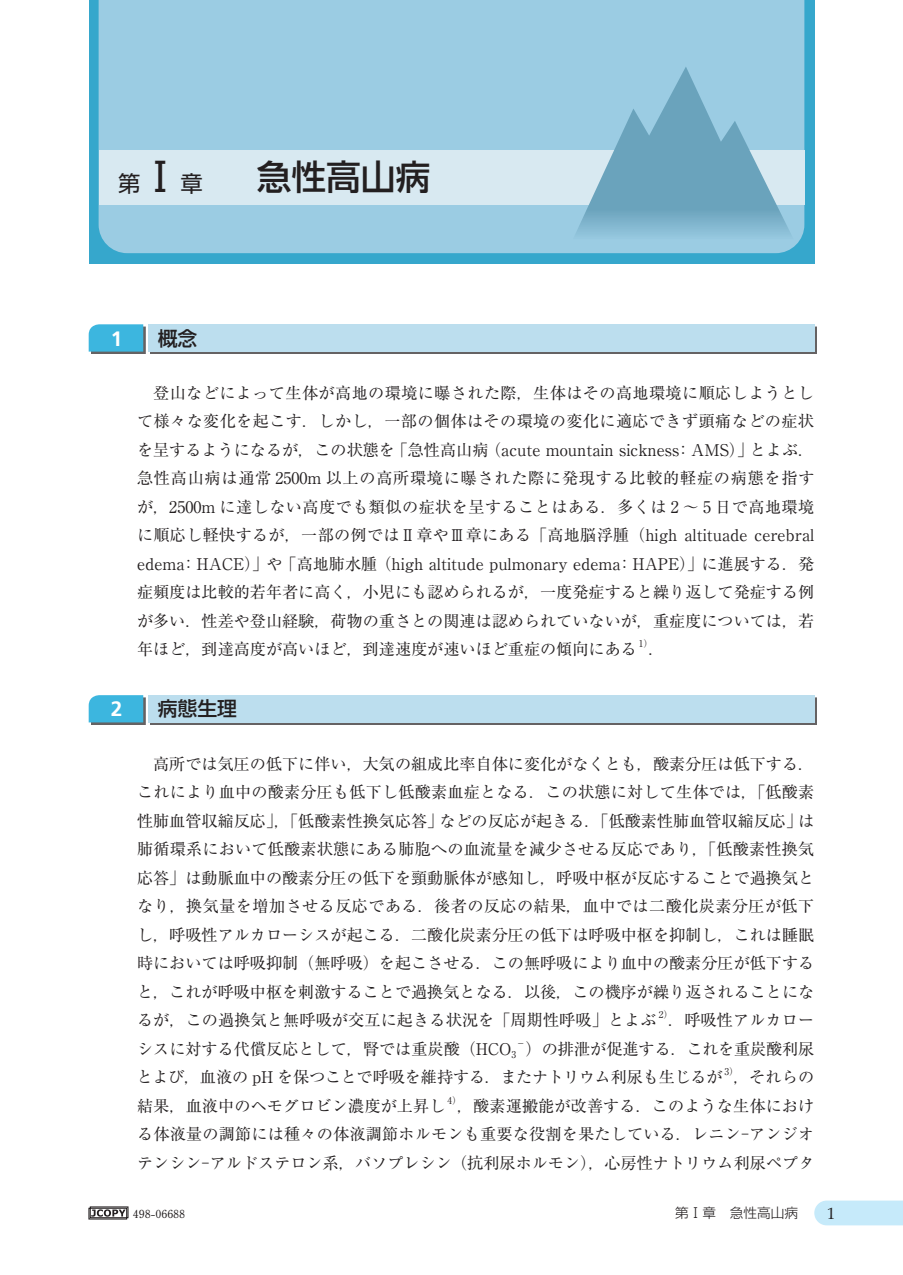
<style>
.page{position:relative;width:903px;height:1275px;background:#fff}
.page>*{position:absolute;margin:0;border:0;box-sizing:border-box;transform-origin:0 0}
.t1{font:500 34.65px "UD Shin Go Pr 6";color:#231f20}
.t2{font:22.4px "UD Shin Go Pr 6";color:#231f20}
.t3{font:700 20.82px "Frutiger";color:#fff}
.t4{font:500 19.78px "Shin Go Pr 5";color:#231f20}
.t5{font:16.1px/28.5px "Ryumin Pr 5";color:#231f20;text-align:justify}
.t6{font:300 13.65px "Shin Go Pr 5";color:#231f20}
.t7{font:700 11.2px "Futo Min A101 Pr 5";color:#231f20}
.t8{font:9.45px "Ryumin Pr 5";color:#231f20}
.s1{font-size:39.73px}
.s2{font-family:"Palatino";font-weight:400;font-size:16.1px}
</style>
<div class="page">
<svg style="left:814px;top:1200px;width:89px;height:25px;background:#c9ebfa"></svg>
<svg style="left:88px;top:1206px;width:40px;height:13px"></svg>
<div style="left:91px;top:327px;width:55px;height:27px;background:#231f20;opacity:.7"></div>
<svg style="left:89px;top:324px;width:54px;height:28px;background:#41b6de"></svg>
<div style="left:150px;top:327px;width:667px;height:27px;background:#656263"></div>
<div style="left:148px;top:324px;width:666px;height:28px;background:#bcdeee"></div>
<div style="left:91px;top:697px;width:55px;height:28px;background:#231f20;opacity:.7"></div>
<svg style="left:89px;top:695px;width:54px;height:27px"></svg>
<div style="left:150px;top:697px;width:667px;height:28px;background:#231f20;opacity:.7"></div>
<div style="left:148px;top:695px;width:666px;height:27px;background:#bcdeee"></div>
<div style="left:89px;top:0;width:725px;height:263px;background:#36a7cc"></div>
<div style="left:99px;top:0;width:705px;height:253px;background:#9bcce3"></div>
<div style="left:99px;top:150px;width:705px;height:54px;background:#d8e9f1"></div>
<svg style="left:573px;top:67px;width:220px;height:172px;background:#89bbd2"></svg>
<h2 class="t2" style="left:118px;top:166px;width:86px">第<span class="s1">Ⅰ</span>章</h2>
<h1 class="t1" style="left:257px;top:149px;width:175px">急性高山病</h1>
<p class="t3" style="left:111px;top:326px;width:13px">1</p>
<p class="t4" style="left:158px;top:322px;width:41px">概念</p>
<p class="t5" style="left:137px;top:377px;width:679px;text-indent:16px">登山などによって生体が高地の環境に曝された際，生体はその高地環境に順応しようとして様々な変化を起こす．しかし，一部の個体はその環境の変化に適応できず頭痛などの症状を呈するようになるが，この状態を「急性高山病（acute mountain sickness：AMS）」とよぶ．急性高山病は通常 2500m 以上の高所環境に曝された際に発現する比較的軽症の病態を指すが，2500m に達しない高度でも類似の症状を呈することはある．多くは 2 ～ 5 日で高地環境に順応し軽快するが，一部の例ではⅡ章やⅢ章にある「高地脳浮腫（high altituade cerebral edema：HACE）」や「高地肺水腫（high altitude pulmonary edema：HAPE）」に進展する．発症頻度は比較的若年者に高く，小児にも認められるが，一度発症すると繰り返して発症する例が多い．性差や登山経験，荷物の重さとの関連は認められていないが，重症度については，若年ほど，到達高度が高いほど，到達速度が速いほど重症の傾向にある</p>
<p class="t8" style="left:639px;top:636px;width:16px">1）</p>
<p class="t5" style="left:648px;top:634px;width:18px">．</p>
<p class="t3" style="left:111px;top:697px;width:13px">2</p>
<p class="t4" style="left:158px;top:693px;width:81px">病態生理</p>
<p class="t5" style="left:137px;top:748px;width:679px;text-indent:16px">高所では気圧の低下に伴い，大気の組成比率自体に変化がなくとも，酸素分圧は低下する．これにより血中の酸素分圧も低下し低酸素血症となる．この状態に対して生体では，「低酸素性肺血管収縮反応」，「低酸素性換気応答」などの反応が起きる．「低酸素性肺血管収縮反応」は肺循環系において低酸素状態にある肺胞への血流量を減少させる反応であり，「低酸素性換気応答」は動脈血中の酸素分圧の低下を頸動脈体が感知し，呼吸中枢が反応することで過換気となり，換気量を増加させる反応である．後者の反応の結果，血中では二酸化炭素分圧が低下し，呼吸性アルカローシスが起こる．二酸化炭素分圧の低下は呼吸中枢を抑制し，これは睡眠時においては呼吸抑制（無呼吸）を起こさせる．この無呼吸により血中の酸素分圧が低下すると，これが呼吸中枢を刺激することで過換気となる．以後，この機序が繰り返されることになるが，この過換気と無呼吸が交互に起きる状況を「周期性呼吸」とよぶ</p>
<p class="t8" style="left:659px;top:1007px;width:16px">2）</p>
<p class="t5" style="left:668px;top:1005px;width:148px">．呼吸性アルカロー</p>
<p class="t5" style="left:137px;top:1033px;width:381px">シスに対する代償反応として，腎では重炭酸（HCO<sub>3</sub></p>
<p class="t8" style="left:516px;top:1036px;width:11px">−</p>
<p class="t5" style="left:137px;top:1033px;width:679px;text-indent:389px">）の排泄が促進する．これを重炭酸利尿とよび，血液の pH を保つことで呼吸を維持する．またナトリウム利尿も生じるが</p>
<p class="t8" style="left:724px;top:1064px;width:16px">3）</p>
<p class="t5" style="left:733px;top:1062px;width:82px">，それらの</p>
<p class="t5" style="left:137px;top:1090px;width:310px">結果，血液中のヘモグロビン濃度が上昇し</p>
<p class="t8" style="left:448px;top:1093px;width:16px">4）</p>
<p class="t5" style="left:137px;top:1090px;width:679px;text-indent:320px">，酸素運搬能が改善する．このような生体における体液量の調節には種々の体液調節ホルモンも重要な役割を果たしている．レニン-アンジオテンシン-アルドステロン系，バソプレシン （抗利尿ホルモン），心房性ナトリウム利尿ペプタ</p>
<p class="t7" style="left:133px;top:1204px;width:54px">498-06688</p>
<p class="t6" style="left:675px;top:1202px;width:161px">第Ⅰ章　急性高山病　 <span class="s2">1</span></p>
</div>
